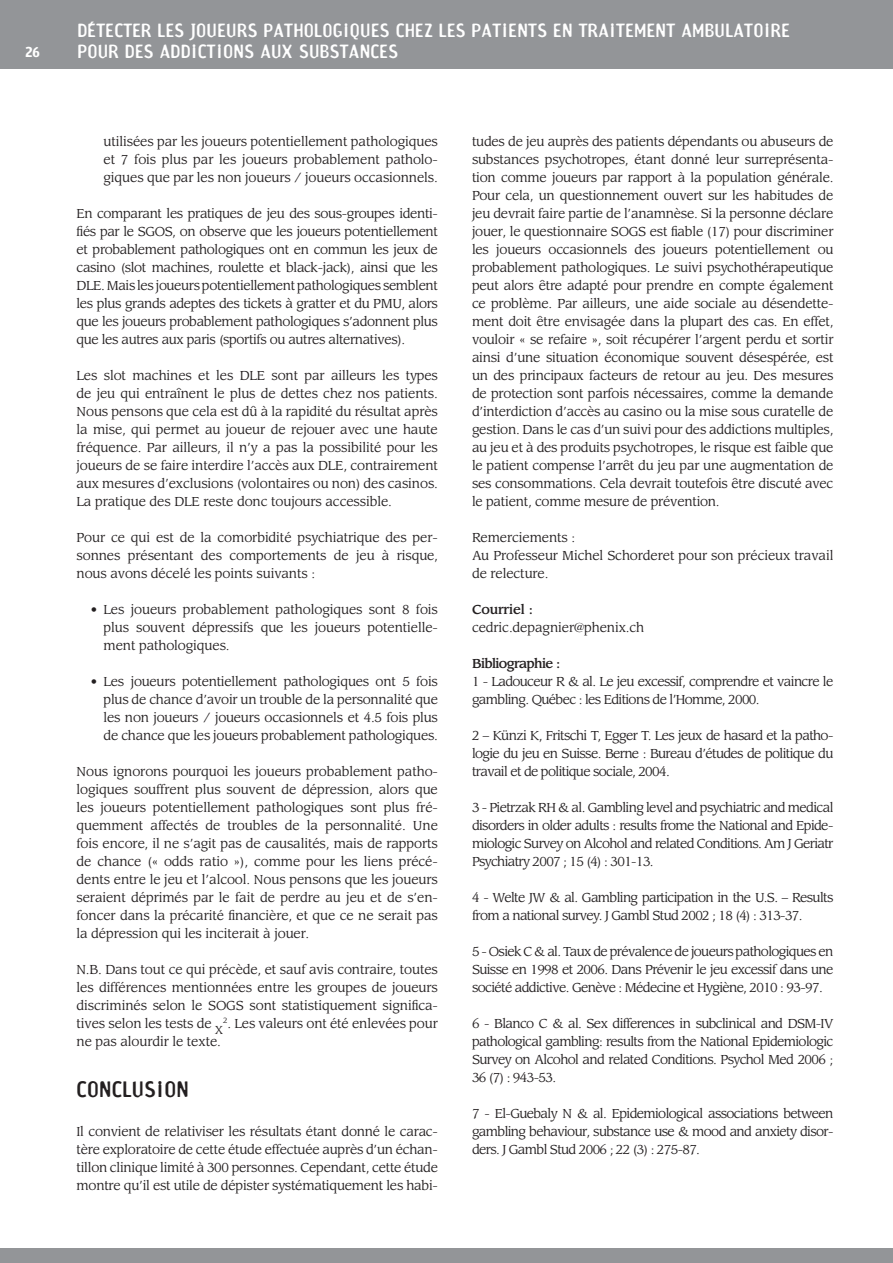
<style>
.page{position:relative;width:893px;height:1263px;background:#fff}
.page>*{position:absolute;margin:0;border:0;box-sizing:border-box;transform-origin:0 0}
.t1{font:21px "Amoebia Sans";letter-spacing:.02em;color:#231f20}
.t2{font:18px/21.6px "Amoebia Sans";letter-spacing:.02em;color:#fff}
.t3{font:700 13.5px "Amoebia";color:#fff}
.t4{font:12.75px/18px "Leawood";letter-spacing:-.02em;color:#231f20;text-align:justify}
.t5{font:12.75px/18px "Leawood";letter-spacing:-.05em;color:#231f20}
.t6{font:500 12.75px "Leawood";letter-spacing:-.05em;color:#231f20}
.t7{font:500 12.75px "Leawood";letter-spacing:-.01em;color:#231f20}
.t8{font:11.4px "Leawood";color:#231f20}
</style>
<div class="page">
<div style="left:0;top:0;width:893px;height:68px;background:#939598"></div>
<div style="left:0;top:1249px;width:893px;height:14px;background:#939598"></div>
<p class="t3" style="left:26px;top:46px;width:16px">26</p>
<h2 class="t2" style="left:77px;top:21px;width:714px">DÉTECTER LES JOUEURS PATHOLOGIQUES CHEZ LES PATIENTS EN TRAITEMENT AMBULATOIRE<br>POUR DES ADDICTIONS AUX SUBSTANCES</h2>
<p class="t4" style="left:104px;top:133px;width:336px">utilisées par les joueurs potentiellement pathologiques et 7 fois plus par les joueurs probablement patholo&shy;giques que par les non joueurs / joueurs occasionnels.</p>
<p class="t4" style="left:77px;top:205px;width:363px">En comparant les pratiques de jeu des sous-groupes identi&shy;fiés par le SGOS, on observe que les joueurs potentiellement et probablement pathologiques ont en commun les jeux de casino (slot machines, roulette et black-jack), ainsi que les DLE. Mais les joueurs potentiellement pathologiques semblent les plus grands adeptes des tickets à gratter et du PMU, alors que les joueurs probablement pathologiques s’adonnent plus que les autres aux paris (sportifs ou autres alternatives).</p>
<p class="t4" style="left:77px;top:367px;width:363px">Les slot machines et les DLE sont par ailleurs les types de jeu qui entraînent le plus de dettes chez nos patients.<br>Nous pensons que cela est dû à la rapidité du résultat après la mise, qui permet au joueur de rejouer avec une haute fréquence. Par ailleurs, il n’y a pas la possibilité pour les joueurs de se faire interdire l’accès aux DLE, contrairement aux mesures d’exclusions (volontaires ou non) des casinos.<br>La pratique des DLE reste donc toujours accessible.</p>
<p class="t4" style="left:77px;top:529px;width:363px">Pour ce qui est de la comorbidité psychiatrique des per&shy;sonnes présentant des comportements de jeu à risque, nous avons décelé les points suivants :</p>
<p class="t4" style="left:104px;top:601px;width:336px">Les joueurs probablement pathologiques sont 8 fois plus souvent dépressifs que les joueurs potentielle&shy;ment pathologiques.</p>
<p class="t4" style="left:104px;top:673px;width:336px">Les joueurs potentiellement pathologiques ont 5 fois plus de chance d’avoir un trouble de la personnalité que les non joueurs / joueurs occasionnels et 4.5 fois plus de chance que les joueurs probablement pathologiques.</p>
<p class="t4" style="left:77px;top:763px;width:363px">Nous ignorons pourquoi les joueurs probablement patho&shy;logiques souffrent plus souvent de dépression, alors que les joueurs potentiellement pathologiques sont plus fré&shy;quemment affectés de troubles de la personnalité. Une fois encore, il ne s’agit pas de causalités, mais de rapports de chance (« odds ratio »), comme pour les liens précé&shy;dents entre le jeu et l’alcool. Nous pensons que les joueurs seraient déprimés par le fait de perdre au jeu et de s’en&shy;foncer dans la précarité financière, et que ce ne serait pas la dépression qui les inciterait à jouer.</p>
<p class="t4" style="left:77px;top:961px;width:363px">N.B. Dans tout ce qui précède, et sauf avis contraire, toutes les différences mentionnées entre les groupes de joueurs discriminés selon le SOGS sont statistiquement significa&shy;tives selon les tests de</p>
<p class="t8" style="left:215px;top:1025px;width:10px">X</p>
<p class="t4" style="left:223px;top:1015px;width:216px"><sup>2</sup>. Les valeurs ont été enlevées pour</p>
<p class="t4" style="left:77px;top:1033px;width:146px">ne pas alourdir le texte.</p>
<h1 class="t1" style="left:77px;top:1081px;width:114px">CONCLUSION</h1>
<p class="t4" style="left:77px;top:1123px;width:363px">Il convient de relativiser les résultats étant donné le carac&shy;tère exploratoire de cette étude effectuée auprès d’un échan&shy;tillon clinique limité à 300 personnes. Cependant, cette étude montre qu’il est utile de dépister systématiquement les habi-</p>
<p class="t4" style="left:472px;top:133px;width:363px">tudes de jeu auprès des patients dépendants ou abuseurs de substances psychotropes, étant donné leur surreprésenta&shy;tion comme joueurs par rapport à la population générale.<br>Pour cela, un questionnement ouvert sur les habitudes de jeu devrait faire partie de l’anamnèse. Si la personne déclare jouer, le questionnaire SOGS est fiable (17) pour discriminer les joueurs occasionnels des joueurs potentiellement ou probablement pathologiques. Le suivi psychothérapeutique peut alors être adapté pour prendre en compte également ce problème. Par ailleurs, une aide sociale au désendette&shy;ment doit être envisagée dans la plupart des cas. En effet, vouloir « se refaire », soit récupérer l’argent perdu et sortir ainsi d’une situation économique souvent désespérée, est un des principaux facteurs de retour au jeu. Des mesures de protection sont parfois nécessaires, comme la demande d’interdiction d’accès au casino ou la mise sous curatelle de gestion. Dans le cas d’un suivi pour des addictions multiples, au jeu et à des produits psychotropes, le risque est faible que le patient compense l’arrêt du jeu par une augmentation de ses consommations. Cela devrait toutefois être discuté avec le patient, comme mesure de prévention.</p>
<p class="t4" style="left:472px;top:529px;width:363px;text-align:left">Remerciements :<br>Au Professeur Michel Schorderet pour son précieux travail de relecture.</p>
<p class="t7" style="left:472px;top:603px;width:63px">Courriel :</p>
<p class="t4" style="left:472px;top:619px;width:174px">cedric.depagnier@phenix.ch</p>
<p class="t6" style="left:472px;top:657px;width:90px">Bibliographie :</p>
<p class="t5" style="left:472px;top:673px;width:363px">1 - Ladouceur R &amp; al. Le jeu excessif, comprendre et vaincre le gambling. Québec : les Editions de l’Homme, 2000.</p>
<p class="t4" style="left:472px;top:727px;width:363px">2 – Künzi K, Fritschi T, Egger T. Les jeux de hasard et la patho&shy;logie du jeu en Suisse. Berne : Bureau d’études de politique du travail et de politique sociale, 2004.</p>
<p class="t4" style="left:472px;top:799px;width:363px">3 - Pietrzak RH &amp; al. Gambling level and psychiatric and medical disorders in older adults : results frome the National and Epide&shy;miologic Survey on Alcohol and related Conditions. Am J Geriatr Psychiatry 2007 ; 15 (4) : 301-13.</p>
<p class="t5" style="left:472px;top:889px;width:363px">4 - Welte JW &amp; al. Gambling participation in the U.S. – Results from a national survey. J Gambl Stud 2002 ; 18 (4) : 313-37.</p>
<p class="t4" style="left:472px;top:943px;width:363px">5 - Osiek C &amp; al. Taux de prévalence de joueurs pathologiques en Suisse en 1998 et 2006. Dans Prévenir le jeu excessif dans une société addictive. Genève : Médecine et Hygiène, 2010 : 93-97.</p>
<p class="t4" style="left:472px;top:1015px;width:363px">6 - Blanco C &amp; al. Sex differences in subclinical and DSM-IV pathological gambling: results from the National Epidemiologic Survey on Alcohol and related Conditions. Psychol Med 2006 ; 36 (7) : 943-53.</p>
<p class="t4" style="left:472px;top:1105px;width:363px">7 - El-Guebaly N &amp; al. Epidemiological associations between gambling behaviour, substance use &amp; mood and anxiety disor&shy;ders. J Gambl Stud 2006 ; 22 (3) : 275-87.</p>
</div>
